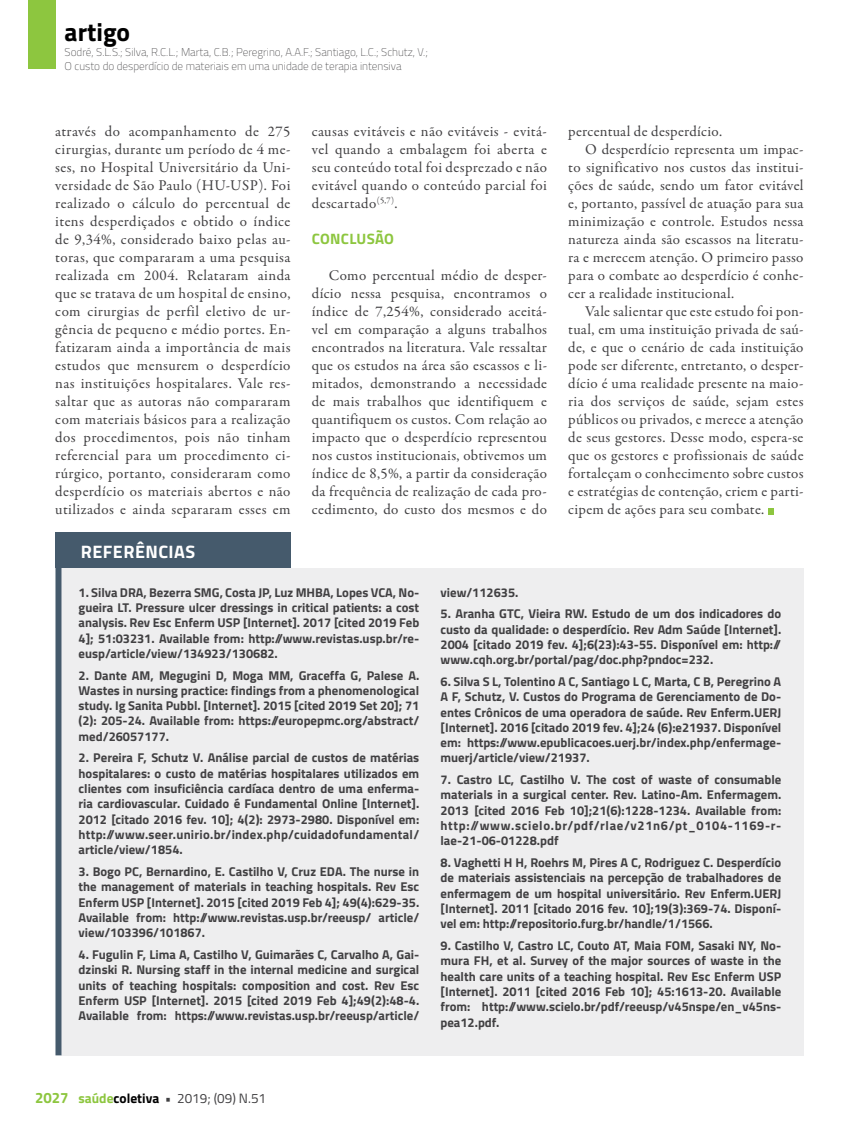
<style>
.page{position:relative;width:859px;height:1132px;background:#fff}
.page>*{position:absolute;margin:0;border:0;box-sizing:border-box;transform-origin:0 0}
.t1{font:700 25.5px "Titillium";color:#000}
.t2{font:700 18px "Titillium";letter-spacing:.025em;color:#fff}
.t3{font:15px/18px "Garamond Premr Pro";letter-spacing:.02em;color:#414042;text-align:justify}
.t4{font:700 15px "Titillium";letter-spacing:.015em;color:#8dc63f}
.t5{font:13.5px "Titillium";color:#414042}
.t6{font:700 12.75px/15.3px "Titillium";color:#414042;text-align:justify}
.t7{font:100 11.25px/13.5px "Titillium";color:#414042}
.s1{font-weight:700;font-size:15px;color:#8dc63f}
.s2{font-weight:700;color:#8dc63f}
.s3{font-weight:700;color:#000}
.s4{font-weight:700}
</style>
<div class="page">
<div style="left:28px;top:0;width:27px;height:69px;background:#8dc63f"></div>
<svg style="left:768px;top:508px;width:6px;height:6px"></svg>
<div style="left:61px;top:567px;width:742px;height:487px;background:#eeeeef"></div>
<div style="left:55px;top:531px;width:236px;height:36px;background:#455a6c"></div>
<div style="left:55px;top:548px;width:6px;height:506px;background:#455a6c"></div>
<h1 class="t1" style="left:65px;top:12px;width:67px">artigo</h1>
<p class="t7" style="left:65px;top:45px;width:365px">Sodré, S.L.S.; Silva, R.C.L.; Marta, C.B.; Peregrino, A.A.F.; Santiago, L.C.; Schutz, V.;<br>O custo do desperdício de materiais em uma unidade de terapia intensiva</p>
<p class="t3" style="left:55px;top:122px;width:237px">através do acompanhamento de 275 cirurgias, durante um período de 4 me&shy;ses, no Hospital Universitário da Uni&shy;versidade de São Paulo (HU-USP). Foi realizado o cálculo do percentual de itens desperdiçados e obtido o índice de 9,34%, considerado baixo pelas au&shy;toras, que compararam a uma pesquisa realizada em 2004. Relataram ainda que se tratava de um hospital de ensino, com cirurgias de perfil eletivo de ur&shy;gência de pequeno e médio portes. En&shy;fatizaram ainda a importância de mais estudos que mensurem o desperdício nas instituições hospitalares. Vale res&shy;saltar que as autoras não compararam com materiais básicos para a realização dos procedimentos, pois não tinham referencial para um procedimento ci&shy;rúrgico, portanto, consideraram como desperdício os materiais abertos e não utilizados e ainda separaram esses em</p>
<p class="t3" style="left:312px;top:122px;width:237px">causas evitáveis e não evitáveis - evitá&shy;vel quando a embalagem foi aberta e seu conteúdo total foi desprezado e não evitável quando o conteúdo parcial foi descartado<sup>(5,7)</sup>.</p>
<p class="t4" style="left:312px;top:227px;width:84px">CONCLUSÃO</p>
<p class="t3" style="left:312px;top:266px;width:237px;text-indent:17px">Como percentual médio de desper&shy;dício nessa pesquisa, encontramos o índice de 7,254%, considerado aceitá&shy;vel em comparação a alguns trabalhos encontrados na literatura. Vale ressaltar que os estudos na área são escassos e li&shy;mitados, demonstrando a necessidade de mais trabalhos que identifiquem e quantifiquem os custos. Com relação ao impacto que o desperdício representou nos custos institucionais, obtivemos um índice de 8,5%, a partir da consideração da frequência de realização de cada pro&shy;cedimento, do custo dos mesmos e do</p>
<h2 class="t2" style="left:81px;top:537px;width:116px">REFERÊNCIAS</h2>
<p class="t3" style="left:568px;top:122px;width:155px">percentual de desperdício.</p>
<p class="t3" style="left:585px;top:140px;width:220px">O desperdício representa um impac-</p>
<p class="t3" style="left:568px;top:158px;width:237px">to significativo nos custos das institui-</p>
<p class="t3" style="left:568px;top:176px;width:237px">ções de saúde, sendo um fator evitável</p>
<p class="t3" style="left:568px;top:194px;width:237px">e, portanto, passível de atuação para sua</p>
<p class="t3" style="left:568px;top:212px;width:237px">minimização e controle. Estudos nessa</p>
<p class="t3" style="left:568px;top:230px;width:237px">natureza ainda são escassos na literatu-</p>
<p class="t3" style="left:568px;top:248px;width:237px">ra e merecem atenção. O primeiro passo</p>
<p class="t3" style="left:568px;top:266px;width:237px">para o combate ao desperdício é conhe-</p>
<p class="t3" style="left:568px;top:284px;width:167px">cer a realidade institucional.</p>
<p class="t3" style="left:585px;top:302px;width:220px">Vale salientar que este estudo foi pon-</p>
<p class="t3" style="left:568px;top:320px;width:237px">tual, em uma instituição privada de saú-</p>
<p class="t3" style="left:568px;top:338px;width:237px">de, e que o cenário de cada instituição</p>
<p class="t3" style="left:568px;top:356px;width:237px">pode ser diferente, entretanto, o desper-</p>
<p class="t3" style="left:568px;top:374px;width:237px">dício é uma realidade presente na maio-</p>
<p class="t3" style="left:568px;top:392px;width:237px">ria dos serviços de saúde, sejam estes</p>
<p class="t3" style="left:568px;top:410px;width:237px">públicos ou privados, e merece a atenção</p>
<p class="t3" style="left:568px;top:428px;width:237px">de seus gestores. Desse modo, espera-se</p>
<p class="t3" style="left:568px;top:446px;width:237px">que os gestores e profissionais de saúde</p>
<p class="t3" style="left:568px;top:464px;width:237px">fortaleçam o conhecimento sobre custos</p>
<p class="t3" style="left:568px;top:482px;width:237px">e estratégias de contenção, criem e parti-</p>
<p class="t3" style="left:568px;top:500px;width:197px">cipem de ações para seu combate.</p>
<p class="t6" style="left:79px;top:583px;width:342px">1. Silva DRA, Bezerra SMG, Costa JP, Luz MHBA, Lopes VCA, No&shy;gueira LT. Pressure ulcer dressings in critical patients: a cost analysis. Rev Esc Enferm USP [Internet]. 2017 [cited 2019 Feb 4]; 51:03231. Available from: http://www.revistas.usp.br/re&shy;eusp/article/view/134923/130682.</p>
<p class="t6" style="left:79px;top:666px;width:342px">2. Dante AM, Megugini D, Moga MM, Graceffa G, Palese A.<br>Wastes in nursing practice: findings from a phenomenological study. Ig Sanita Pubbl. [Internet]. 2015 [cited 2019 Set 20]; 71 (2): 205-24. Available from: https://europepmc.org/abstract/ med/26057177.</p>
<p class="t6" style="left:79px;top:749px;width:342px">2. Pereira F, Schutz V. Análise parcial de custos de matérias hospitalares: o custo de matérias hospitalares utilizados em clientes com insuficiência cardíaca dentro de uma enferma&shy;ria cardiovascular. Cuidado é Fundamental Online [Internet].<br>2012 [citado 2016 fev. 10]; 4(2): 2973-2980. Disponível em: http://www.seer.unirio.br/index.php/cuidadofundamental/ article/view/1854.</p>
<p class="t6" style="left:79px;top:863px;width:342px">3. Bogo PC, Bernardino, E. Castilho V, Cruz EDA. The nurse in the management of materials in teaching hospitals. Rev Esc Enferm USP [Internet]. 2015 [cited 2019 Feb 4]; 49(4):629-35.<br>Available from: http://www.revistas.usp.br/reeusp/ article/ view/103396/101867.</p>
<p class="t6" style="left:79px;top:945px;width:342px">4. Fugulin F, Lima A, Castilho V, Guimarães C, Carvalho A, Gai&shy;dzinski R. Nursing staff in the internal medicine and surgical units of teaching hospitals: composition and cost. Rev Esc Enferm USP [Internet]. 2015 [cited 2019 Feb 4];49(2):48-4.<br>Available from: https://www.revistas.usp.br/reeusp/article/</p>
<p class="t6" style="left:440px;top:583px;width:79px">view/112635.</p>
<p class="t6" style="left:440px;top:605px;width:342px">5. Aranha GTC, Vieira RW. Estudo de um dos indicadores do custo da qualidade: o desperdício. Rev Adm Saúde [Internet].<br>2004 [citado 2019 fev. 4];6(23):43-55. Disponível em: http:// www.cqh.org.br/portal/pag/doc.php?pndoc=232.</p>
<p class="t6" style="left:440px;top:673px;width:342px">6. Silva S L, Tolentino A C, Santiago L C, Marta, C B, Peregrino A A F, Schutz, V. Custos do Programa de Gerenciamento de Do&shy;entes Crônicos de uma operadora de saúde. Rev Enferm.UERJ [Internet]. 2016 [citado 2019 fev. 4];24 (6):e21937. Disponível em: https://www.epublicacoes.uerj.br/index.php/enfermage&shy;muerj/article/view/21937.</p>
<p class="t6" style="left:440px;top:771px;width:342px">7. Castro LC, Castilho V. The cost of waste of consumable materials in a surgical center. Rev. Latino-Am. Enfermagem.<br>2013 [cited 2016 Feb 10];21(6):1228-1234. Available from: http://www.scielo.br/pdf/rlae/v21n6/pt_0104-1169-r&shy;lae-21-06-01228.pdf</p>
<p class="t6" style="left:440px;top:854px;width:342px">8. Vaghetti H H, Roehrs M, Pires A C, Rodriguez C. Desperdício de materiais assistenciais na percepção de trabalhadores de enfermagem de um hospital universitário. Rev Enferm.UERJ [Internet]. 2011 [citado 2016 fev. 10];19(3):369-74. Disponí&shy;vel em: http://repositorio.furg.br/handle/1/1566.</p>
<p class="t6" style="left:440px;top:936px;width:342px">9. Castilho V, Castro LC, Couto AT, Maia FOM, Sasaki NY, No&shy;mura FH, et al. Survey of the major sources of waste in the health care units of a teaching hospital. Rev Esc Enferm USP [Internet]. 2011 [cited 2016 Feb 10]; 45:1613-20. Available from: http://www.scielo.br/pdf/reeusp/v45nspe/en_v45ns&shy;pea12.pdf.</p>
<p class="t5" style="left:35px;top:1087px;width:233px"><span class="s1">2027</span> <span class="s2">saúde</span><span class="s3">coletiva</span> <span class="s4">•</span> 2019; (09) N.51</p>
</div>
